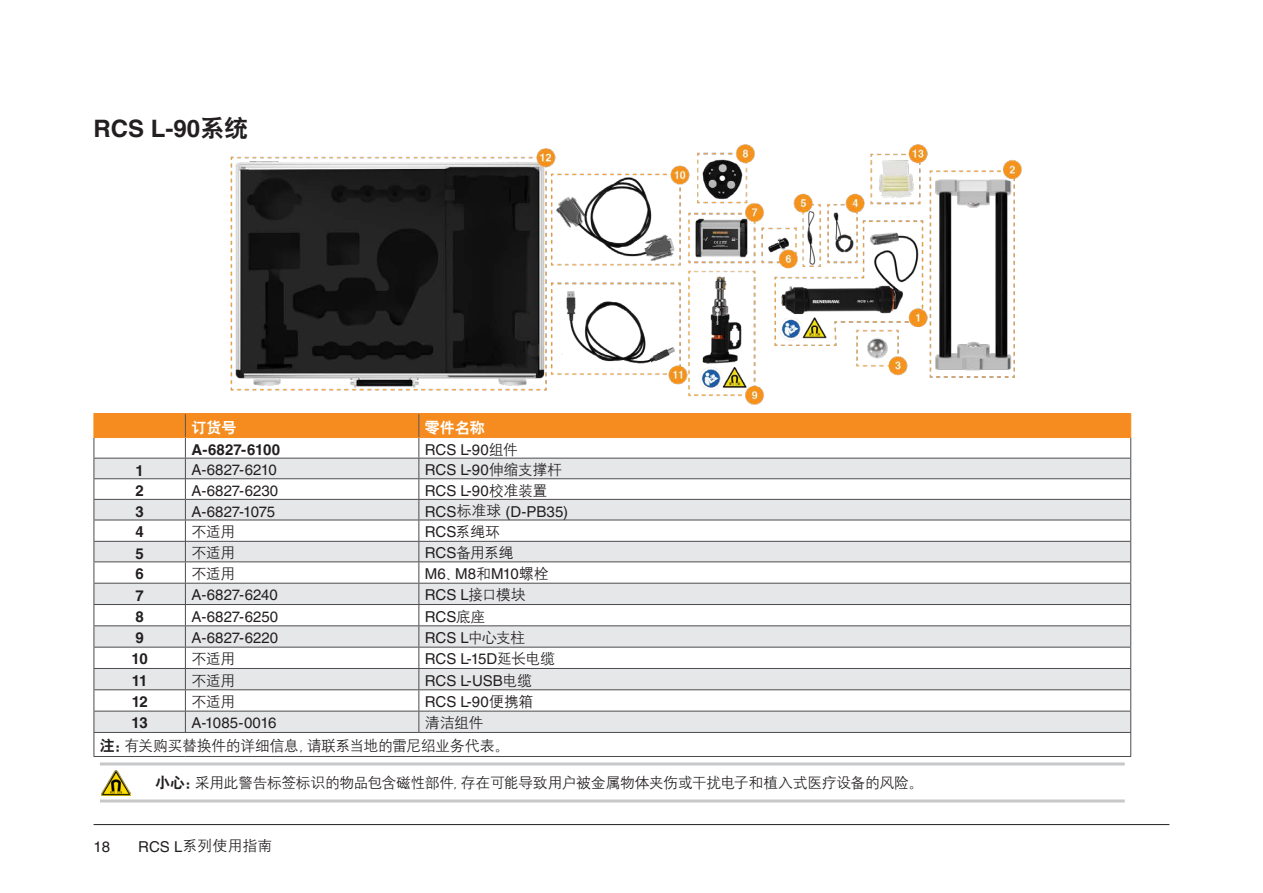
<style>
.page{position:relative;width:1263px;height:893px;background:#fff}
.page>*{position:absolute;margin:0;border:0;box-sizing:border-box;transform-origin:0 0}
.Heading_1__16pt_bold{font:700 24px "Helvetica LT Pro";color:#231f20}
.Table_body_left_alig{font:15px "Helvetica LT Pro";color:#231f20}
._10pt_Note{font:15px "H Yg 2 gj";letter-spacing:-.035em;color:#231f20}
.Table_body_left_alig-2{font:15px "H Yg 2 gj";letter-spacing:-.04em;color:#231f20}
.Table_body_text_cent{font:700 15px "Helvetica LT Pro";letter-spacing:-.04em;color:#231f20}
.Table_body_left_alig-3{font:700 15px "Helvetica LT Pro";letter-spacing:.01em;color:#231f20}
.Inside_Table_header{font:15px "H Yb 2 gj";color:#fff}
.s1{font-family:"H Yb 2 gj";font-weight:400}
.s2{font-family:"H Yg 2 gj"}
.s3{font-family:"Helvetica LT Pro"}
.s4{font-family:"H Yb 2 gj"}
</style>
<div class="page">
<hr style="left:94px;top:824px;width:1075px;height:1px;background:#231f20">
<img style="left:230px;top:145px;width:792px;height:260px">
<hr style="left:94px;top:756px;width:91px;height:1px;background:#4d4b4d">
<hr style="left:185px;top:756px;width:234px;height:1px;background:#4d4b4d">
<hr style="left:419px;top:756px;width:712px;height:1px;background:#4d4b4d">
<svg style="left:94px;top:413px;width:1037px;height:343px"></svg>
<hr style="left:185px;top:732px;width:234px;height:1px;background:#4d4b4d">
<hr style="left:419px;top:732px;width:712px;height:1px;background:#4d4b4d">
<hr style="left:100px;top:762px;width:1025px;height:3px;background:#c7c8ca">
<hr style="left:100px;top:799px;width:1025px;height:3px;background:#c7c8ca">
<img style="left:101px;top:770px;width:29px;height:26px">
<p class="Heading_1__16pt_bold" style="left:94px;top:114px;width:156px">RCS L-90<span class="s1">系统</span></p>
<p class="Inside_Table_header" style="left:191px;top:419px;width:46px">订货号</p>
<p class="Inside_Table_header" style="left:425px;top:419px;width:61px">零件名称</p>
<p class="Table_body_left_alig-3" style="left:191px;top:440px;width:90px">A-6827-6100</p>
<p class="Table_body_left_alig" style="left:425px;top:441px;width:95px">RCS L-90<span class="s2">组件</span></p>
<p class="Table_body_text_cent" style="left:135px;top:461px;width:10px">1</p>
<p class="Table_body_left_alig" style="left:191px;top:461px;width:87px">A-6827-6210</p>
<p class="Table_body_left_alig" style="left:425px;top:461px;width:139px">RCS L-90<span class="s2">伸缩支撑杆</span></p>
<p class="Table_body_text_cent" style="left:135px;top:482px;width:10px">2</p>
<p class="Table_body_left_alig" style="left:191px;top:482px;width:88px">A-6827-6230</p>
<p class="Table_body_left_alig" style="left:425px;top:482px;width:124px">RCS L-90<span class="s2">校准装置</span></p>
<p class="Table_body_text_cent" style="left:135px;top:502px;width:10px">3</p>
<p class="Table_body_left_alig" style="left:191px;top:503px;width:85px">A-6827-1075</p>
<p class="Table_body_left_alig" style="left:425px;top:503px;width:145px">RCS<span class="s2">标准球</span> (D-PB35)</p>
<p class="Table_body_text_cent" style="left:135px;top:523px;width:10px">4</p>
<p class="Table_body_left_alig-2" style="left:191px;top:524px;width:45px">不适用</p>
<p class="Table_body_left_alig" style="left:425px;top:523px;width:77px">RCS<span class="s2">系绳环</span></p>
<p class="Table_body_text_cent" style="left:135px;top:544px;width:10px">5</p>
<p class="Table_body_left_alig-2" style="left:191px;top:545px;width:45px">不适用</p>
<p class="Table_body_left_alig-2" style="left:425px;top:545px;width:90px"><span class="s3">RCS</span>备用系绳</p>
<p class="Table_body_text_cent" style="left:135px;top:565px;width:10px">6</p>
<p class="Table_body_left_alig-2" style="left:191px;top:566px;width:45px">不适用</p>
<p class="Table_body_left_alig" style="left:425px;top:565px;width:125px">M6<span class="s2">、</span>M8<span class="s2">和</span>M10<span class="s2">螺栓</span></p>
<p class="Table_body_text_cent" style="left:135px;top:586px;width:10px">7</p>
<p class="Table_body_left_alig" style="left:191px;top:586px;width:88px">A-6827-6240</p>
<p class="Table_body_left_alig" style="left:425px;top:586px;width:102px">RCS L<span class="s2">接口模块</span></p>
<p class="Table_body_text_cent" style="left:135px;top:607px;width:10px">8</p>
<p class="Table_body_left_alig" style="left:191px;top:608px;width:88px">A-6827-6250</p>
<p class="Table_body_left_alig" style="left:425px;top:608px;width:62px">RCS<span class="s2">底座</span></p>
<p class="Table_body_text_cent" style="left:135px;top:629px;width:10px">9</p>
<p class="Table_body_left_alig" style="left:191px;top:629px;width:88px">A-6827-6220</p>
<p class="Table_body_left_alig" style="left:425px;top:629px;width:102px">RCS L<span class="s2">中心支柱</span></p>
<p class="Table_body_text_cent" style="left:132px;top:650px;width:18px">10</p>
<p class="Table_body_left_alig-2" style="left:191px;top:651px;width:45px">不适用</p>
<p class="Table_body_left_alig" style="left:425px;top:650px;width:132px">RCS L-15D<span class="s2">延长电缆</span></p>
<p class="Table_body_text_cent" style="left:132px;top:671px;width:17px">11</p>
<p class="Table_body_left_alig-2" style="left:191px;top:673px;width:45px">不适用</p>
<p class="Table_body_left_alig" style="left:425px;top:672px;width:109px">RCS L-USB<span class="s2">电缆</span></p>
<p class="Table_body_text_cent" style="left:132px;top:693px;width:18px">12</p>
<p class="Table_body_left_alig-2" style="left:191px;top:694px;width:45px">不适用</p>
<p class="Table_body_left_alig" style="left:425px;top:693px;width:110px">RCS L-90<span class="s2">便携箱</span></p>
<p class="Table_body_text_cent" style="left:132px;top:714px;width:18px">13</p>
<p class="Table_body_left_alig" style="left:191px;top:714px;width:87px">A-1085-0016</p>
<p class="Table_body_left_alig-2" style="left:425px;top:715px;width:60px">清洁组件</p>
<p class="Table_body_left_alig-2" style="left:100px;top:738px;width:411px"><span class="s4">注：</span>有关购买替换件的详细信息，请联系当地的雷尼绍业务代表。</p>
<p class="_10pt_Note" style="left:155px;top:775px;width:769px"><span class="s4">小心：</span>采用此警告标签标识的物品包含磁性部件，存在可能导致用户被金属物体夹伤或干扰电子和植入式医疗设备的风险。</p>
<p class="Table_body_left_alig" style="left:94px;top:837px;width:18px">18</p>
<p class="_10pt_Note" style="left:138px;top:838px;width:136px"><span class="s3">RCS L</span>系列使用指南</p>
</div>
